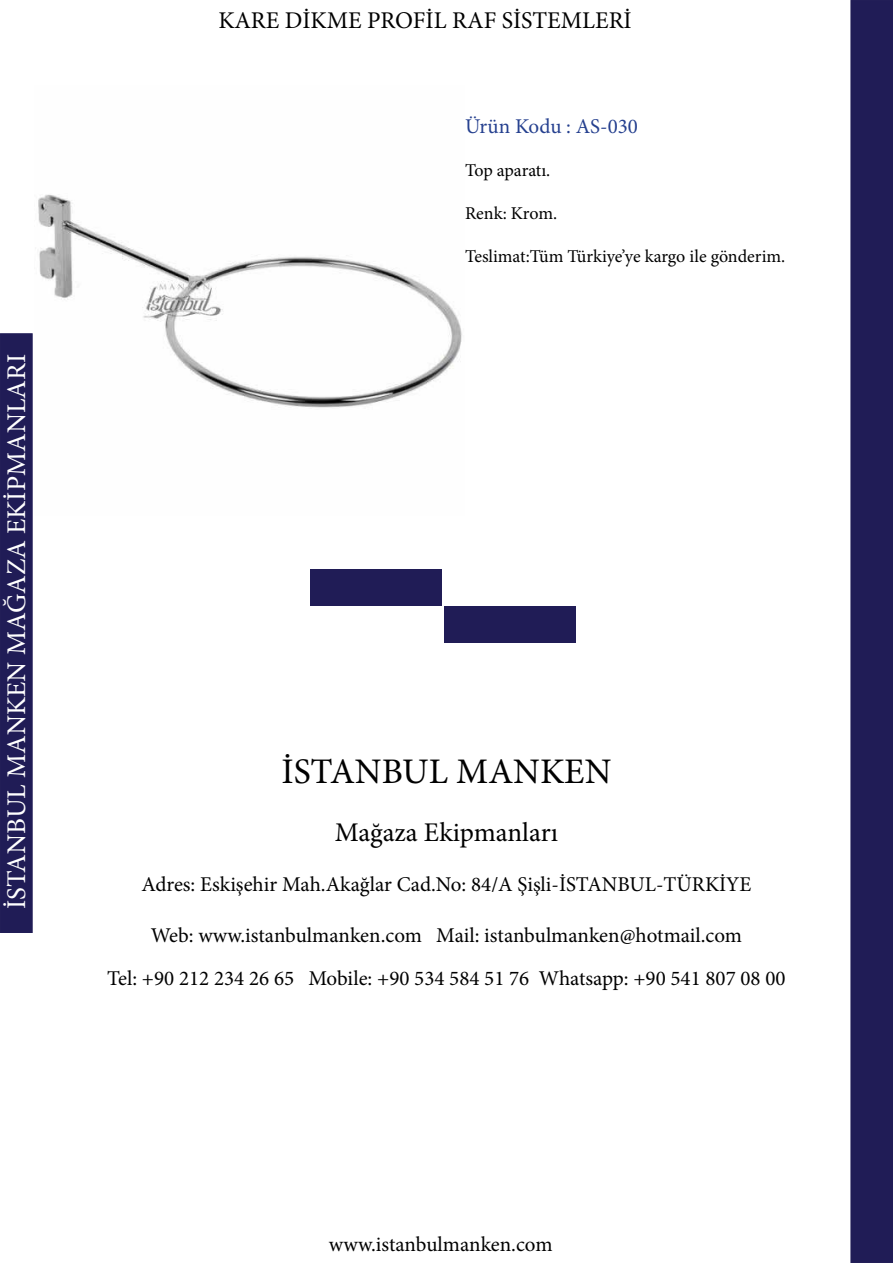
<style>
.page{position:relative;width:893px;height:1263px;background:#fff}
.page>*{position:absolute;margin:0;border:0;box-sizing:border-box;transform-origin:0 0}
.t1{font:36px "Minion Pro";color:#000}
.t2{font:27px "Minion Pro";color:#fff}
.t3{font:27px "Minion Pro";color:#000}
.t4{font:24px "Minion Pro";color:#000}
.t5{font:21px/43.2px "Minion Pro";color:#000;text-align:center}
.t6{font:21px "Minion Pro";color:#25408f}
.t7{font:18px "Minion Pro";letter-spacing:-.005em;color:#000}
</style>
<div class="page">
<div style="left:850px;top:0;width:43px;height:1263px;background:#201c56"></div>
<div style="left:0;top:333px;width:33px;height:600px;background:#201c56"></div>
<div style="left:310px;top:570px;width:132px;height:36px;background:#201c56"></div>
<div style="left:444px;top:606px;width:132px;height:36px;background:#201c56"></div>
<img style="left:38px;top:194px;width:424px;height:214px">
<p class="t2" style="left:-2px;top:909px;width:556px;rotate:-90deg">İSTANBUL MANKEN MAĞAZA EKİPMANLARI</p>
<p class="t4" style="left:218px;top:4px;width:415px">KARE DİKME PROFİL RAF SİSTEMLERİ</p>
<p class="t6" style="left:465px;top:112px;width:174px">Ürün Kodu : AS-030</p>
<p class="t7" style="left:465px;top:158px;width:87px">Top aparatı.</p>
<p class="t7" style="left:465px;top:201px;width:94px">Renk: Krom.</p>
<p class="t7" style="left:465px;top:245px;width:322px">Teslimat:Tüm Türkiye’ye kargo ile gönderim.</p>
<h1 class="t1" style="left:282px;top:748px;width:331px">İSTANBUL MANKEN</h1>
<p class="t3" style="left:335px;top:814px;width:225px">Mağaza Ekipmanları</p>
<p class="t5" style="left:141px;top:863px;width:612px">Adres: Eskişehir Mah.Akağlar Cad.No: 84/A Şişli-İSTANBUL-TÜRKİYE</p>
<p class="t5" style="left:107px;top:913px;width:680px">Web: www.istanbulmanken.com Mail: istanbulmanken@hotmail.com<br>Tel: +90 212 234 26 65 Mobile: +90 534 584 51 76 Whatsapp: +90 541 807 08 00</p>
<p class="t5" style="left:329px;top:1222px;width:225px">www.istanbulmanken.com</p>
</div>
